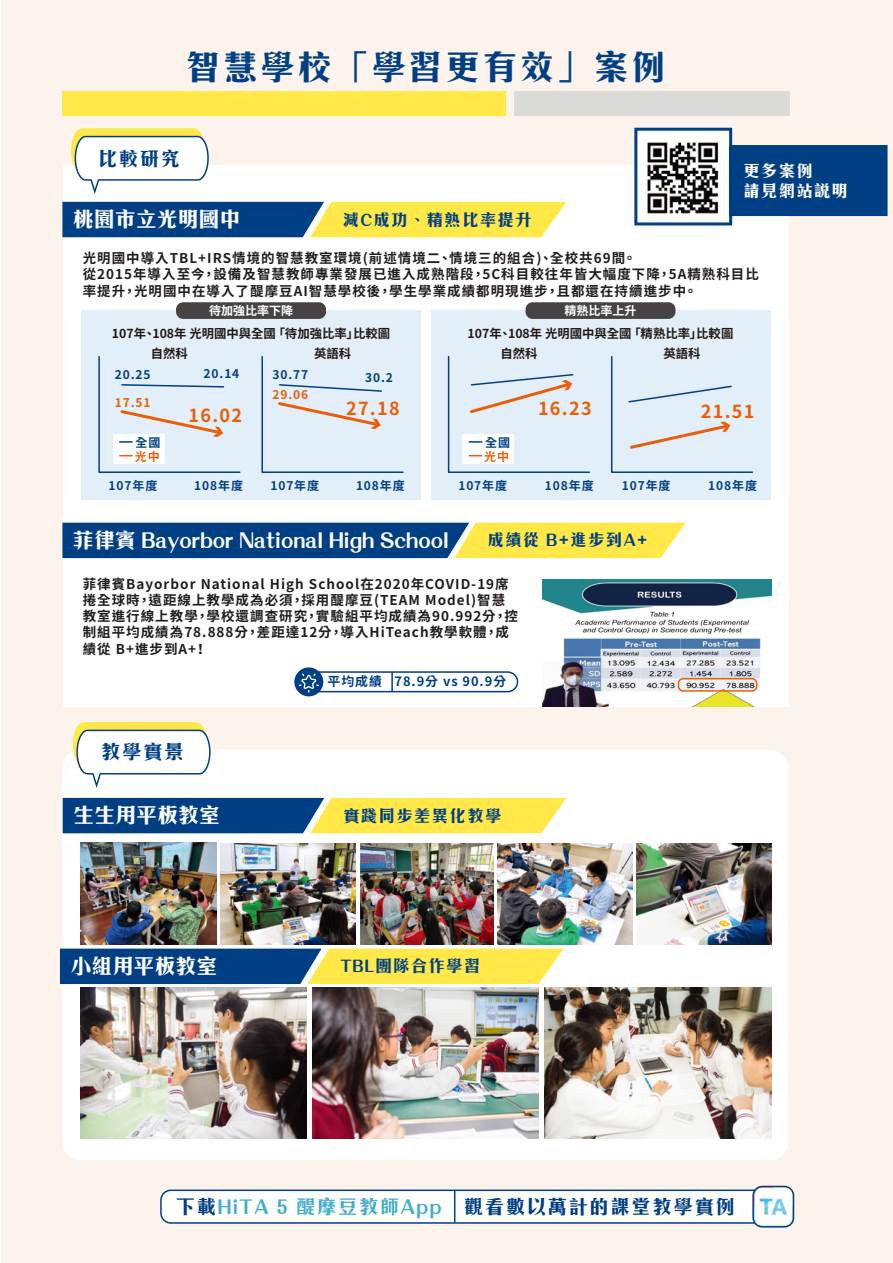
<style>
.page{position:relative;width:893px;height:1263px;background:#fff}
.page>*{position:absolute;margin:0;border:0;box-sizing:border-box;transform-origin:0 0}
.t1{font:700 34.5px "C Hei 3 HK";letter-spacing:.075em;color:#003f83}
.t2{font:700 21px "C Hei 3 HK";color:#fff}
.t3{font:700 19.5px "C Hei 3 HK";letter-spacing:.075em;color:#003f83}
.t4{font:700 18px "Noto Sans CJ Ktc";letter-spacing:.075em;color:#eb5e09}
.t5{font:700 16.5px "C Hei 3 HK";letter-spacing:.075em;color:#003f83}
.t6{font:700 16.35px/19.6px "C Hei 3 HK";letter-spacing:.075em;color:#fff}
.t7{font:700 13.5px/16.2px "Noto Sans CJ Ktc";letter-spacing:.075em;color:#231c1d}
.t8{font:700 12.9px "Noto Sans CJ Ktc";letter-spacing:.075em;color:#003f83}
.t9{font:700 12.3px/20px "Noto Sans CJ Ktc";color:#221815}
.t10{font:700 12px "Noto Sans CJ Ktc";letter-spacing:.075em;color:#003f83}
.t11{font:700 12px "Noto Sans CJ Ktc";letter-spacing:.075em;color:#eb5e09}
.t12{font:700 12px "Noto Sans CJ Ktc";color:#fff}
.s1{color:#46aec9}
</style>
<div class="page">
<div style="left:2px;top:0;width:891px;height:1263px;background:#fcf4ec"></div>
<div style="left:62px;top:750px;width:726px;height:410px;background:#fff;border-radius:18px"></div>
<div style="left:63px;top:165px;width:726px;height:542px;background:#fff"></div>
<div style="left:431px;top:311px;width:339px;height:189px;background:#e3eff8"></div>
<div style="left:525px;top:302px;width:150px;height:17px;background:#474343;border-radius:7px"></div>
<div style="left:81px;top:311px;width:340px;height:189px;background:#e3eff8"></div>
<div style="left:176px;top:302px;width:150px;height:17px;background:#474343;border-radius:7px"></div>
<svg style="left:261px;top:356px;width:143px;height:117px"></svg>
<svg style="left:98px;top:356px;width:143px;height:117px"></svg>
<svg style="left:611px;top:356px;width:143px;height:117px"></svg>
<svg style="left:447px;top:356px;width:143px;height:117px"></svg>
<svg style="left:62px;top:523px;width:624px;height:35px;background:#5d7d72"></svg>
<svg style="left:62px;top:202px;width:504px;height:35px;background:#7f946c"></svg>
<img style="left:543px;top:579px;width:228px;height:128px">
<svg style="left:678px;top:678px;width:79px;height:14px"></svg>
<svg style="left:294px;top:667px;width:29px;height:29px"></svg>
<svg style="left:299px;top:671px;width:219px;height:22px"></svg>
<img style="left:498px;top:843px;width:134px;height:101px">
<img style="left:636px;top:843px;width:135px;height:101px">
<img style="left:221px;top:843px;width:135px;height:101px">
<img style="left:81px;top:987px;width:226px;height:151px">
<img style="left:544px;top:987px;width:227px;height:151px">
<img style="left:312px;top:987px;width:227px;height:151px">
<svg style="left:160px;top:1186px;width:634px;height:41px"></svg>
<div style="left:62px;top:92px;width:444px;height:24px;background:#ffe847"></div>
<div style="left:514px;top:92px;width:275px;height:24px;background:#dadad8"></div>
<svg style="left:73px;top:722px;width:138px;height:66px"></svg>
<svg style="left:63px;top:798px;width:504px;height:35px;background:#7f946b"></svg>
<svg style="left:60px;top:948px;width:504px;height:36px;background:#81956e"></svg>
<svg style="left:71px;top:128px;width:138px;height:66px"></svg>
<div style="left:732px;top:145px;width:155px;height:71px;background:#003f83"></div>
<img style="left:361px;top:843px;width:133px;height:101px">
<img style="left:81px;top:843px;width:135px;height:101px">
<img style="left:638px;top:132px;width:90px;height:82px">
<div style="left:634px;top:128px;width:98px;height:97px;border:3px solid #003f83"></div>
<h1 class="t1" style="left:186px;top:41px;width:481px">智慧學校「學習更有效」案例</h1>
<h3 class="t3" style="left:98px;top:143px;width:84px">比較研究</h3>
<h2 class="t2" style="left:73px;top:203px;width:169px">桃園市立光明國中</h2>
<p class="t5" style="left:343px;top:207px;width:190px">減C成功、精熟比率提升</p>
<p class="t6" style="left:743px;top:160px;width:106px">更多案例<br>請見網站說明</p>
<p class="t7" style="left:83px;top:250px;width:678px">光明國中導入TBL+IRS情境的智慧教室環境(前述情境二、情境三的組合)、全校共69間。<br>從2015年導入至今，設備及智慧教師專業發展已進入成熟階段，5C科目較往年皆大幅度下降，5A精熟科目比率提升，光明國中在導入了醍摩豆AI智慧學校後，學生學業成績都明現進步，且都還在持續進步中。</p>
<p class="t9" style="left:468px;top:324px;width:267px">107年、108年 光明國中與全國 「精熟比率」比較圖</p>
<p class="t12" style="left:564px;top:304px;width:73px">精熟比率上升</p>
<p class="t12" style="left:209px;top:304px;width:85px">待加強比率下降</p>
<p class="t9" style="left:151px;top:324px;width:241px;text-indent:-39px">107年、108年 光明國中與全國 「待加強比率」比較圖自然科</p>
<p class="t9" style="left:314px;top:344px;width:39px">英語科</p>
<p class="t9" style="left:500px;top:344px;width:39px">自然科</p>
<p class="t9" style="left:663px;top:344px;width:39px">英語科</p>
<p class="t10" style="left:115px;top:368px;width:37px">20.25</p>
<p class="t11" style="left:115px;top:396px;width:37px">17.51</p>
<p class="t10" style="left:136px;top:436px;width:26px">全國</p>
<p class="t11" style="left:135px;top:450px;width:26px">光中</p>
<p class="t10" style="left:204px;top:367px;width:37px">20.14</p>
<h3 class="t4" style="left:188px;top:405px;width:55px">16.02</h3>
<p class="t10" style="left:273px;top:368px;width:37px">30.77</p>
<p class="t10" style="left:365px;top:370px;width:29px">30.2</p>
<p class="t11" style="left:273px;top:388px;width:37px">29.06</p>
<h3 class="t4" style="left:346px;top:398px;width:55px">27.18</h3>
<p class="t10" style="left:109px;top:479px;width:50px">107年度</p>
<p class="t10" style="left:194px;top:479px;width:50px">108年度</p>
<p class="t10" style="left:270px;top:479px;width:50px">107年度</p>
<p class="t10" style="left:356px;top:479px;width:50px">108年度</p>
<p class="t10" style="left:485px;top:436px;width:26px">全國</p>
<p class="t11" style="left:484px;top:450px;width:26px">光中</p>
<h3 class="t4" style="left:538px;top:398px;width:55px">16.23</h3>
<h3 class="t4" style="left:701px;top:401px;width:55px">21.51</h3>
<p class="t10" style="left:458px;top:478px;width:50px">107年度</p>
<p class="t10" style="left:545px;top:478px;width:50px">108年度</p>
<p class="t10" style="left:622px;top:478px;width:50px">107年度</p>
<p class="t10" style="left:708px;top:478px;width:50px">108年度</p>
<h2 class="t2" style="left:73px;top:524px;width:378px">菲律賓 Bayorbor National High School</h2>
<p class="t5" style="left:487px;top:528px;width:162px">成績從 B+進步到A+</p>
<p class="t7" style="left:83px;top:576px;width:437px">菲律賓Bayorbor National High School在2020年COVID-19席捲全球時，遠距線上教學成為必須，採用醍摩豆(TEAM Model)智慧教室進行線上教學，學校還調查研究，實驗組平均成績為90.992分，控制組平均成績為78.888分，差距達12分，導入HiTeach教學軟體，成績從 B+進步到A+！</p>
<p class="t8" style="left:328px;top:674px;width:180px">平均成績 78.9分 vs 90.9分</p>
<h3 class="t3" style="left:101px;top:737px;width:84px">教學實景</h3>
<h2 class="t2" style="left:73px;top:799px;width:149px">生生用平板教室</h2>
<p class="t5" style="left:343px;top:803px;width:160px">實踐同步差異化教學</p>
<h2 class="t2" style="left:70px;top:950px;width:148px">小組用平板教室</h2>
<p class="t5" style="left:340px;top:953px;width:142px">TBL團隊合作學習</p>
<h3 class="t3" style="left:176px;top:1192px;width:561px">下載<span class="s1">HiTA 5 醍摩豆教師App</span> 觀看數以萬計的課堂教學實例</h3>
</div>
